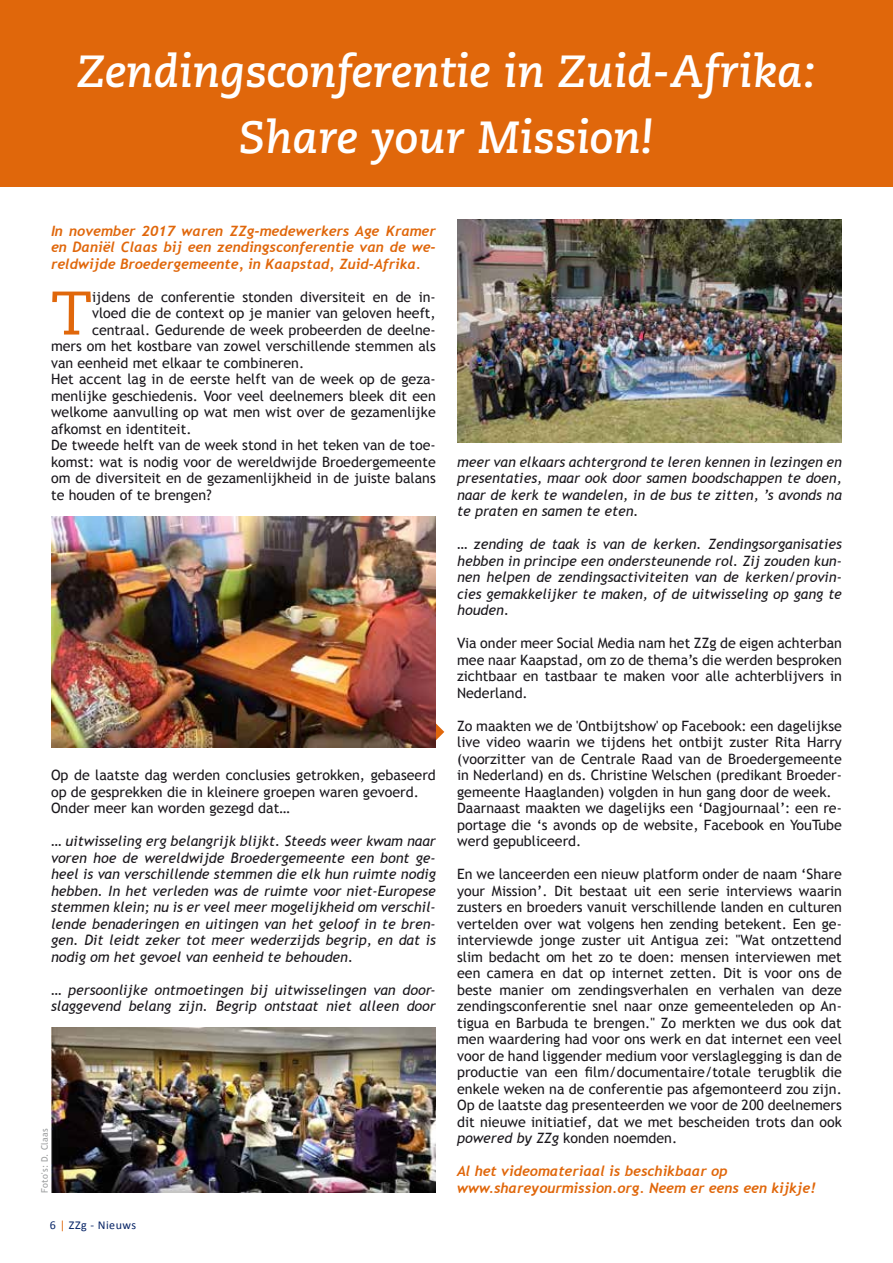
<style>
.page{position:relative;width:893px;height:1263px;background:#fff}
.page>*{position:absolute;margin:0;border:0;box-sizing:border-box;transform-origin:0 0}
.t1{font:61.35px "Caecilia";color:#e0670b}
.t2{font:italic 700 45px/66px "Caecilia";color:#fff;text-align:center}
.t3{font:14.25px/16.5px "Trebuchet MS";color:#1a171c}
.t4{font:italic 14.25px/16.5px "Trebuchet MS";color:#1a171c;text-align:justify}
.t5{font:italic 700 14.25px/16.5px "Trebuchet";color:#e0670b;text-align:justify}
.t6{font:12px "Calibri";letter-spacing:.04em;color:#052265}
.t7{font:9px "Trebuchet MS";letter-spacing:.025em;color:#9c9e9f}
.s1{color:#e0670b}
.s2{font-style:italic}
</style>
<div class="page">
<svg style="left:436px;top:723px;width:8px;height:17px"></svg>
<div style="left:0;top:0;width:893px;height:187px;background:#e0670b"></div>
<img style="left:51px;top:1028px;width:385px;height:164px">
<img style="left:51px;top:516px;width:385px;height:231px">
<img style="left:457px;top:219px;width:385px;height:224px">
<h2 class="t2" style="left:77px;top:39px;width:741px">Zendingsconferentie in Zuid-Afrika:<br>Share your Mission!</h2>
<p class="t5" style="left:51px;top:222px;width:386px">In november 2017 waren ZZg-medewerkers Age Kramer en Daniël Claas bij een zendingsconferentie van de we&shy;reldwijde Broedergemeente, in Kaapstad, Zuid-Afrika.</p>
<h1 class="t1" style="left:51px;top:278px;width:43px">T</h1>
<p class="t3" style="left:92px;top:288px;width:345px">ijdens de conferentie stonden diversiteit en de in-</p>
<p class="t3" style="left:92px;top:305px;width:345px">vloed die de context op je manier van geloven heeft,</p>
<p class="t3" style="left:92px;top:321px;width:345px">centraal. Gedurende de week probeerden de deelne-</p>
<p class="t3" style="left:51px;top:338px;width:386px">mers om het kostbare van zowel verschillende stemmen als</p>
<p class="t3" style="left:51px;top:354px;width:255px">van eenheid met elkaar te combineren.</p>
<p class="t3" style="left:51px;top:371px;width:386px">Het accent lag in de eerste helft van de week op de geza-</p>
<p class="t3" style="left:51px;top:387px;width:386px">menlijke geschiedenis. Voor veel deelnemers bleek dit een</p>
<p class="t3" style="left:51px;top:404px;width:386px">welkome aanvulling op wat men wist over de gezamenlijke</p>
<p class="t3" style="left:51px;top:420px;width:142px">afkomst en identiteit.</p>
<p class="t3" style="left:51px;top:437px;width:386px">De tweede helft van de week stond in het teken van de toe-</p>
<p class="t3" style="left:51px;top:453px;width:386px">komst: wat is nodig voor de wereldwijde Broedergemeente</p>
<p class="t3" style="left:51px;top:470px;width:386px">om de diversiteit en de gezamenlijkheid in de juiste balans</p>
<p class="t3" style="left:51px;top:486px;width:162px">te houden of te brengen?</p>
<p class="t3" style="left:51px;top:767px;width:386px">Op de laatste dag werden conclusies getrokken, gebaseerd op de gesprekken die in kleinere groepen waren gevoerd.<br>Onder meer kan worden gezegd dat…</p>
<p class="t4" style="left:51px;top:833px;width:386px">… uitwisseling erg belangrijk blijkt. Steeds weer kwam naar voren hoe de wereldwijde Broedergemeente een bont ge&shy;heel is van verschillende stemmen die elk hun ruimte nodig hebben. In het verleden was de ruimte voor niet-Europese stemmen klein; nu is er veel meer mogelijkheid om verschil&shy;lende benaderingen en uitingen van het geloof in te bren&shy;gen. Dit leidt zeker tot meer wederzijds begrip, en dat is nodig om het gevoel van eenheid te behouden.</p>
<p class="t4" style="left:51px;top:981px;width:386px">… persoonlijke ontmoetingen bij uitwisselingen van door&shy;slaggevend belang zijn. Begrip ontstaat niet alleen door</p>
<p class="t7" style="left:39px;top:1193px;width:66px;rotate:-90deg">Foto's: D. Claas</p>
<p class="t6" style="left:50px;top:1218px;width:88px">6 <span class="s1">|</span> ZZg - Nieuws</p>
<p class="t4" style="left:457px;top:453px;width:386px">meer van elkaars achtergrond te leren kennen in lezingen en presentaties, maar ook door samen boodschappen te doen, naar de kerk te wandelen, in de bus te zitten, ’s avonds na te praten en samen te eten.</p>
<p class="t4" style="left:457px;top:536px;width:386px">… zending de taak is van de kerken. Zendingsorganisaties hebben in principe een ondersteunende rol. Zij zouden kun&shy;nen helpen de zendingsactiviteiten van de kerken/provin&shy;cies gemakkelijker te maken, of de uitwisseling op gang te houden.</p>
<p class="t3" style="left:457px;top:635px;width:386px;text-align:justify">Via onder meer Social Media nam het ZZg de eigen achterban mee naar Kaapstad, om zo de thema’s die werden besproken zichtbaar en tastbaar te maken voor alle achterblijvers in Nederland.</p>
<p class="t3" style="left:457px;top:717px;width:386px">Zo maakten we de 'Ontbijtshow' op Facebook: een dagelijkse live video waarin we tijdens het ontbijt zuster Rita Harry (voorzitter van de Centrale Raad van de Broedergemeente in Nederland) en ds. Christine Welschen (predikant Broeder&shy;gemeente Haaglanden) volgden in hun gang door de week.<br>Daarnaast maakten we dagelijks een ‘Dagjournaal’: een re&shy;portage die ‘s avonds op de website, Facebook en YouTube werd gepubliceerd.</p>
<p class="t3" style="left:457px;top:866px;width:386px;text-align:justify">En we lanceerden een nieuw platform onder de naam ‘Share your Mission’. Dit bestaat uit een serie interviews waarin zusters en broeders vanuit verschillende landen en culturen vertelden over wat volgens hen zending betekent. Een ge&shy;ïnterviewde jonge zuster uit Antigua zei: "Wat ontzettend slim bedacht om het zo te doen: mensen interviewen met een camera en dat op internet zetten. Dit is voor ons de beste manier om zendingsverhalen en verhalen van deze zendingsconferentie snel naar onze gemeenteleden op An&shy;tigua en Barbuda te brengen." Zo merkten we dus ook dat men waardering had voor ons werk en dat internet een veel voor de hand liggender medium voor verslaglegging is dan de productie van een film/documentaire/totale terugblik die enkele weken na de conferentie pas afgemonteerd zou zijn.<br>Op de laatste dag presenteerden we voor de 200 deelnemers dit nieuwe initiatief, dat we met bescheiden trots dan ook <span class="s2">powered by ZZg</span> konden noemden.</p>
<p class="t5" style="left:457px;top:1163px;width:272px">Al het videomateriaal is beschikbaar op</p>
<p class="t5" style="left:457px;top:1179px;width:360px">www.shareyourmission.org. Neem er eens een kijkje!</p>
</div>
